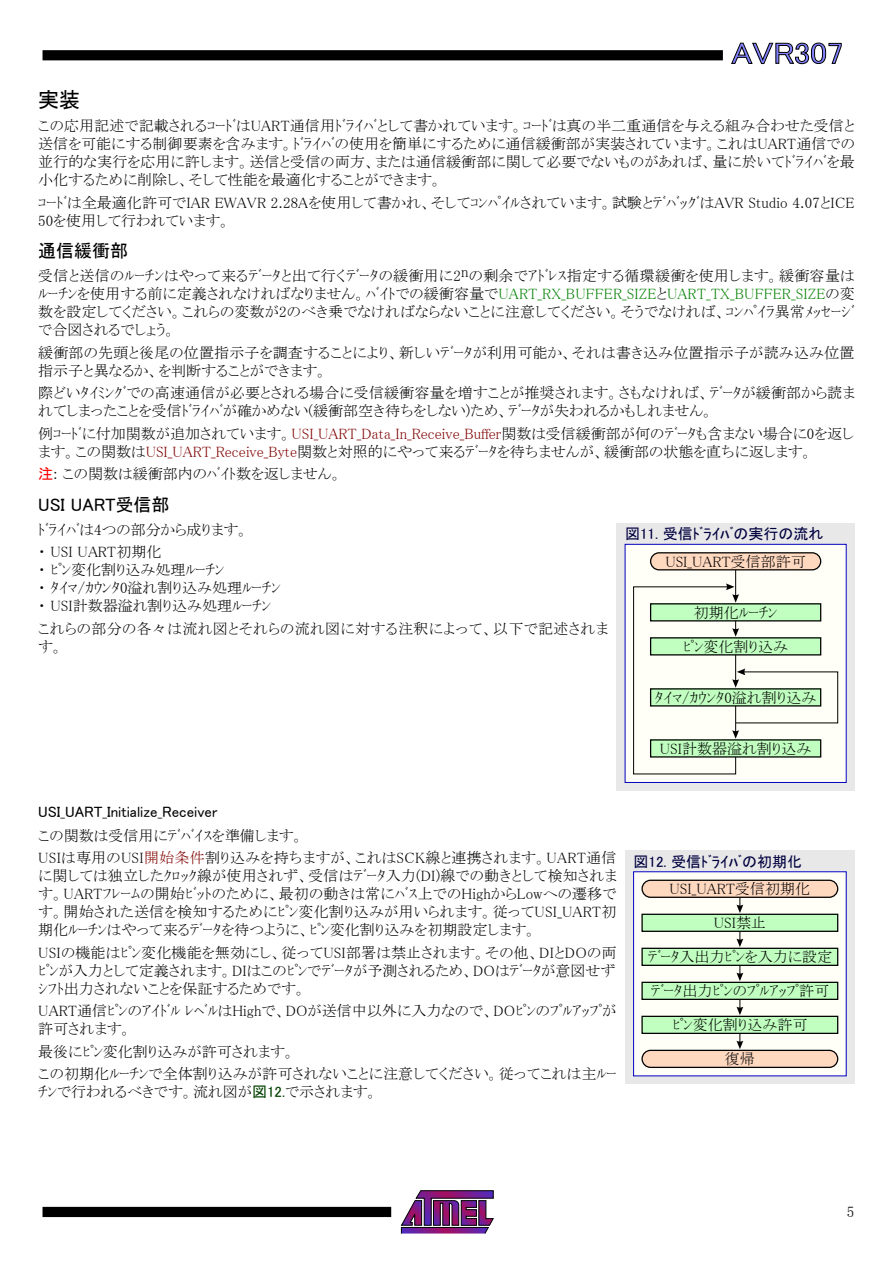
<style>
.page{position:relative;width:893px;height:1263px;background:#fff}
.page>*{position:absolute;margin:0;border:0;box-sizing:border-box;transform-origin:0 0}
.t1{font:30px "MS P Gothic";color:#8080ff;scale:1.1 1}
.t2{font:21px "MS P Gothic";color:#000}
.t3{font:18px "MS P Gothic";color:#000}
.t4{font:15px/18px "MS P Mincho";color:#000}
.t5{font:15px/18px "MS P Mincho";letter-spacing:.025em;color:#000}
.t6{font:15px "MS P Gothic";color:#000040}
.t7{font:15px "MS P Gothic";color:#000}
.s1{color:#008000}
.s2{color:#800000}
.s3{font-family:"MS P Gothic";color:#f00}
.s4{font-family:"MS P Gothic";color:#004000}
</style>
<div class="page">
<svg style="left:401px;top:1190px;width:93px;height:44px"></svg>
<div style="left:43px;top:1207px;width:348px;height:10px;background:#000"></div>
<div style="left:43px;top:50px;width:680px;height:10px;background:#000"></div>
<svg style="left:731px;top:43px;width:111px;height:21px"></svg>
<div style="left:617px;top:523px;width:238px;height:268px;background:#e8e8e8"></div>
<div style="left:625px;top:544px;width:221px;height:238px;background:#fffff7"></div>
<div style="left:625px;top:544px;width:222px;height:239px;border:1px solid #0000c0"></div>
<div style="left:651px;top:553px;width:170px;height:17px;background:#ffd8c0;border-radius:9px"></div>
<div style="left:650px;top:552px;width:171px;height:18px;border:1px solid #000;border-radius:9px"></div>
<hr style="left:735px;top:570px;width:1px;height:30px;background:#000">
<svg style="left:633px;top:583px;width:205px;height:192px"></svg>
<div style="left:625px;top:850px;width:230px;height:234px;background:#e8e8e8"></div>
<div style="left:634px;top:872px;width:212px;height:204px;background:#fffff7"></div>
<div style="left:642px;top:880px;width:196px;height:17px;background:#ffd8c0;border-radius:9px"></div>
<div style="left:641px;top:880px;width:197px;height:18px;border:1px solid #000;border-radius:9px"></div>
<div style="left:642px;top:914px;width:196px;height:17px;background:#c0ffc0"></div>
<div style="left:641px;top:914px;width:197px;height:18px;border:1px solid #000"></div>
<div style="left:642px;top:948px;width:196px;height:17px;background:#c0ffc0"></div>
<div style="left:641px;top:948px;width:197px;height:18px;border:1px solid #000"></div>
<div style="left:642px;top:982px;width:196px;height:17px;background:#c0ffc0"></div>
<div style="left:641px;top:982px;width:197px;height:18px;border:1px solid #000"></div>
<div style="left:642px;top:1016px;width:196px;height:17px;background:#c0ffc0"></div>
<div style="left:641px;top:1016px;width:197px;height:18px;border:1px solid #000"></div>
<svg style="left:736px;top:897px;width:7px;height:16px"></svg>
<svg style="left:736px;top:931px;width:7px;height:16px"></svg>
<svg style="left:736px;top:965px;width:7px;height:16px"></svg>
<svg style="left:736px;top:999px;width:7px;height:16px"></svg>
<div style="left:642px;top:1050px;width:196px;height:17px;background:#ffd8c0;border-radius:9px"></div>
<div style="left:641px;top:1050px;width:197px;height:18px;border:1px solid #000;border-radius:9px"></div>
<svg style="left:736px;top:1033px;width:7px;height:16px"></svg>
<h1 class="t1" style="left:731px;top:38px;width:103px">AVR307</h1>
<h2 class="t2" style="left:38px;top:89px;width:43px">実装</h2>
<p class="t4" style="left:38px;top:117px;width:818px;text-align:justify">この応用記述で記載されるｺｰﾄﾞはUART通信用ﾄﾞﾗｲﾊﾞとして書かれています。ｺｰﾄﾞは真の半二重通信を与える組み合わせた受信と送信を可能にする制御要素を含みます。ﾄﾞﾗｲﾊﾞの使用を簡単にするために通信緩衝部が実装されています。これはUART通信での並行的な実行を応用に許します。送信と受信の両方、または通信緩衝部に関して必要でないものがあれば、量に於いてﾄﾞﾗｲﾊﾞを最小化するために削除し、そして性能を最適化することができます。</p>
<p class="t4" style="left:38px;top:193px;width:818px">ｺｰﾄﾞは全最適化許可でIAR EWAVR 2.28Aを使用して書かれ、そしてｺﾝﾊﾟｲﾙされています。試験とﾃﾞﾊﾞｯｸﾞはAVR Studio 4.07とICE<br>50を使用して行われています。</p>
<p class="t3" style="left:38px;top:242px;width:92px">通信緩衝部</p>
<p class="t4" style="left:38px;top:267px;width:818px;text-align:justify">受信と送信のﾙｰﾁﾝはやって来るﾃﾞｰﾀと出て行くﾃﾞｰﾀの緩衝用に2nの剰余でｱﾄﾞﾚｽ指定する循環緩衝を使用します。緩衝容量はﾙｰﾁﾝを使用する前に定義されなければなりません。ﾊﾞｲﾄでの緩衝容量で<span class="s1">UART_RX_BUFFER_SIZE</span>と<span class="s1">UART_TX_BUFFER_SIZE</span>の変数を設定してください。これらの変数が2のべき乗でなければならないことに注意してください。そうでなければ、ｺﾝﾊﾟｲﾗ異常ﾒｯｾｰｼﾞで合図されるでしょう。</p>
<p class="t4" style="left:38px;top:343px;width:818px">緩衝部の先頭と後尾の位置指示子を調査することにより、新しいﾃﾞｰﾀが利用可能か、それは書き込み位置指示子が読み込み位置指示子と異なるか、を判断することができます。</p>
<p class="t4" style="left:38px;top:384px;width:818px">際どいﾀｲﾐﾝｸﾞでの高速通信が必要とされる場合に受信緩衝容量を増すことが推奨されます。さもなければ、ﾃﾞｰﾀが緩衝部から読まれてしまったことを受信ﾄﾞﾗｲﾊﾞが確かめない(緩衝部空き待ちをしない)ため、ﾃﾞｰﾀが失われるかもしれません。</p>
<p class="t4" style="left:38px;top:424px;width:817px">例ｺｰﾄﾞに付加関数が追加されています。<span class="s2">USI_UART_Data_In_Receive_Buffer</span>関数は受信緩衝部が何のﾃﾞｰﾀも含まない場合に0を返します。この関数は<span class="s2">USI_UART_Receive_Byte</span>関数と対照的にやって来るﾃﾞｰﾀを待ちませんが、緩衝部の状態を直ちに返します。</p>
<p class="t4" style="left:38px;top:465px;width:305px"><span class="s3">注</span>: この関数は緩衝部内のﾊﾞｲﾄ数を返しません。</p>
<p class="t3" style="left:38px;top:495px;width:133px">USI UART受信部</p>
<p class="t4" style="left:38px;top:518px;width:212px;line-height:22.5px">ﾄﾞﾗｲﾊﾞは4つの部分から成ります。・ USI UART初期化</p>
<p class="t4" style="left:38px;top:561px;width:244px">・ ﾋﾟﾝ変化割り込み処理ﾙｰﾁﾝ<br>・ ﾀｲﾏ/ｶｳﾝﾀ0溢れ割り込み処理ﾙｰﾁﾝ・ USI計数器溢れ割り込み処理ﾙｰﾁﾝ</p>
<p class="t5" style="left:38px;top:619px;width:571px">これらの部分の各々は流れ図とそれらの流れ図に対する注釈によって、以下で記述されます。</p>
<p class="t6" style="left:625px;top:526px;width:200px">図11. 受信ﾄﾞﾗｲﾊﾞの実行の流れ</p>
<p class="t4" style="left:665px;top:552px;width:142px">USI_UART受信部許可</p>
<p class="t4" style="left:694px;top:603px;width:85px">初期化ﾙｰﾁﾝ</p>
<p class="t4" style="left:683px;top:637px;width:107px">ﾋﾟﾝ変化割り込み</p>
<p class="t4" style="left:655px;top:688px;width:163px">ﾀｲﾏ/ｶｳﾝﾀ0溢れ割り込み</p>
<p class="t4" style="left:660px;top:739px;width:153px">USI計数器溢れ割り込み</p>
<p class="t7" style="left:38px;top:804px;width:180px">USI_UART_Initialize_Receiver</p>
<p class="t4" style="left:38px;top:824px;width:580px;line-height:22.5px">この関数は受信用にﾃﾞﾊﾞｲｽを準備します。<br>USIは専用のUSI<span class="s2">開始条件</span>割り込みを持ちますが、これはSCK線と連携されます。UART通信</p>
<p class="t4" style="left:38px;top:867px;width:580px;text-align:justify">に関しては独立したｸﾛｯｸ線が使用されず、受信はﾃﾞｰﾀ入力(DI)線での動きとして検知されます。UARTﾌﾚｰﾑの開始ﾋﾞｯﾄのために、最初の動きは常にﾊﾞｽ上でのHighからLowへの遷移です。開始された送信を検知するためにﾋﾟﾝ変化割り込みが用いられます。従ってUSI_UART初期化ﾙｰﾁﾝはやって来るﾃﾞｰﾀを待つように、ﾋﾟﾝ変化割り込みを初期設定します。</p>
<p class="t4" style="left:38px;top:943px;width:580px;text-align:justify">USIの機能はﾋﾟﾝ変化機能を無効にし、従ってUSI部署は禁止されます。その他、DIとDOの両ﾋﾟﾝが入力として定義されます。DIはこのﾋﾟﾝでﾃﾞｰﾀが予測されるため、DOはﾃﾞｰﾀが意図せずｼﾌﾄ出力されないことを保証するためです。</p>
<p class="t4" style="left:38px;top:1002px;width:580px">UART通信ﾋﾟﾝのｱｲﾄﾞﾙ ﾚﾍﾞﾙはHighで、DOが送信中以外に入力なので、DOﾋﾟﾝのﾌﾟﾙｱｯﾌﾟが許可されます。</p>
<p class="t4" style="left:38px;top:1040px;width:580px;line-height:22.5px">最後にﾋﾟﾝ変化割り込みが許可されます。<br>この初期化ﾙｰﾁﾝで全体割り込みが許可されないことに注意してください。従ってこれは主ﾙｰ</p>
<p class="t4" style="left:38px;top:1083px;width:341px">ﾁﾝで行われるべきです。流れ図が<span class="s4">図12.</span>で示されます。</p>
<p class="t6" style="left:634px;top:854px;width:170px">図12. 受信ﾄﾞﾗｲﾊﾞの初期化</p>
<p class="t4" style="left:670px;top:880px;width:142px">USI_UART受信初期化</p>
<p class="t4" style="left:714px;top:914px;width:54px">USI禁止</p>
<p class="t4" style="left:648px;top:948px;width:186px">ﾃﾞｰﾀ入出力ﾋﾟﾝを入力に設定</p>
<p class="t4" style="left:651px;top:982px;width:180px">ﾃﾞｰﾀ出力ﾋﾟﾝのﾌﾟﾙｱｯﾌﾟ許可</p>
<p class="t4" style="left:672px;top:1016px;width:137px">ﾋﾟﾝ変化割り込み許可</p>
<p class="t4" style="left:725px;top:1050px;width:31px">復帰</p>
<p class="t4" style="left:847px;top:1202px;width:9px">5</p>
</div>
